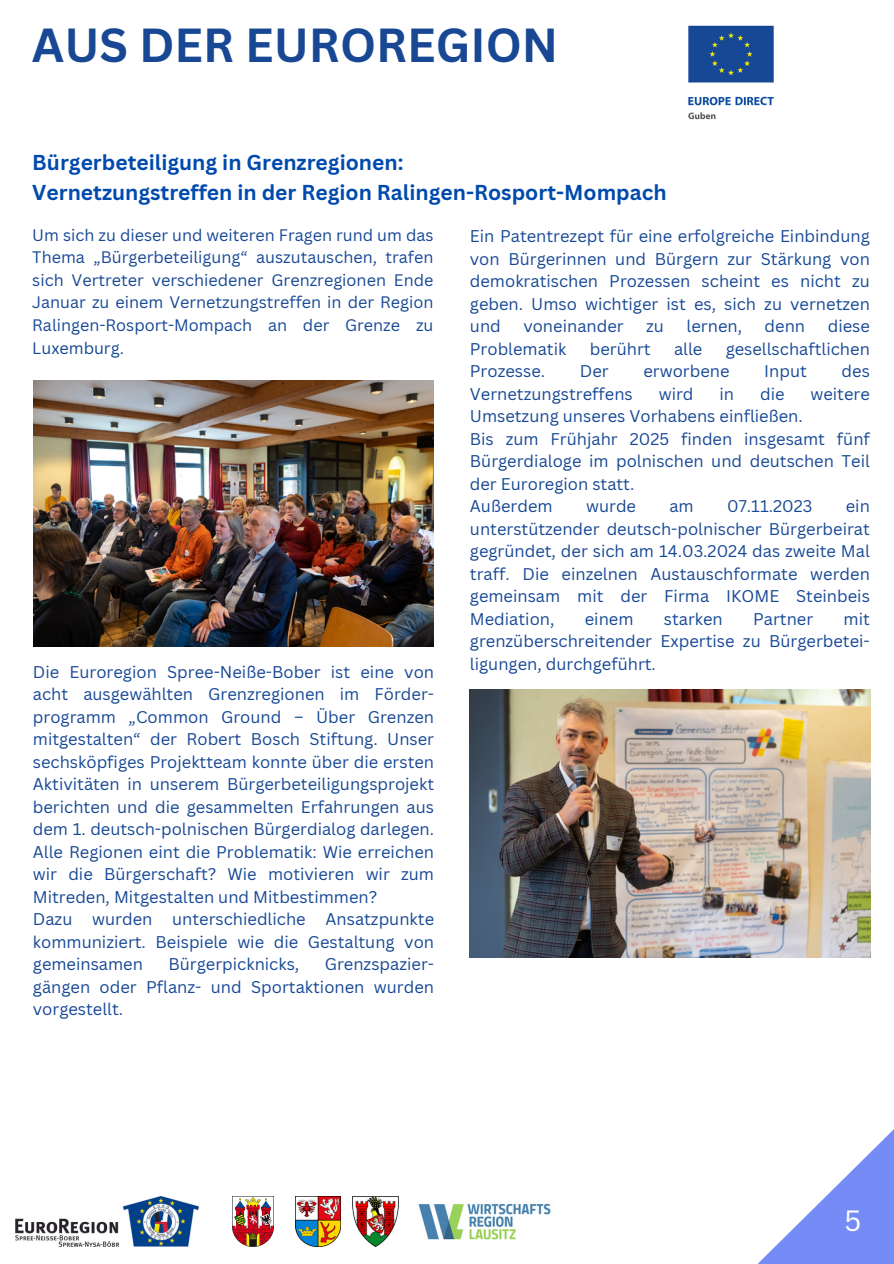
<style>
.page{position:relative;width:894px;height:1264px;background:#fff}
.page>*{position:absolute;margin:0;border:0;box-sizing:border-box;transform-origin:0 0}
.t1{font:700 46.5px "Canva Sans";color:#184893}
.t2{font:28.5px "Canva Sans";color:#fff}
.t3{font:700 21px/29.2px "Canva Sans";color:#004aad}
.t4{font:16.5px/22.5px "Canva Sans";color:#174895;text-align:justify}
.t5{font:16.2px/22.5px "Canva Sans";color:#174895;text-align:justify}
</style>
<div class="page">
<svg style="left:758px;top:1130px;width:135px;height:133px"></svg>
<img style="left:688px;top:25px;width:86px;height:95px">
<img style="left:15px;top:1196px;width:184px;height:50px">
<img style="left:233px;top:1196px;width:40px;height:50px">
<img style="left:295px;top:1196px;width:45px;height:50px">
<img style="left:352px;top:1196px;width:47px;height:50px">
<img style="left:418px;top:1203px;width:133px;height:37px">
<img style="left:470px;top:689px;width:400px;height:268px">
<img style="left:33px;top:380px;width:400px;height:266px">
<p class="t1" style="left:32px;top:12px;width:527px">AUS DER EUROREGION</p>
<p class="t3" style="left:32px;top:148px;width:635px">Bürgerbeteiligung in Grenzregionen:<br>Vernetzungstreffen in der Region Ralingen-Rosport-Mompach</p>
<p class="t4" style="left:470px;top:224px;width:401px">Ein Patentrezept für eine erfolgreiche Einbindung von Bürgerinnen und Bürgern zur Stärkung von demokratischen Prozessen scheint es nicht zu geben. Umso wichtiger ist es, sich zu vernetzen und</p>
<p class="t5" style="left:32px;top:223px;width:402px">Um sich zu dieser und weiteren Fragen rund um das Thema „Bürgerbeteiligung“ auszutauschen, trafen sich Vertreter verschiedener Grenzregionen Ende Januar zu einem Vernetzungstreffen in der Region Ralingen-Rosport-Mompach an der Grenze zu Luxemburg.</p>
<p class="t4" style="left:523px;top:314px;width:102px">voneinander</p>
<p class="t4" style="left:646px;top:314px;width:19px">zu</p>
<p class="t4" style="left:686px;top:314px;width:57px">lernen,</p>
<p class="t4" style="left:764px;top:314px;width:42px">denn</p>
<p class="t4" style="left:827px;top:314px;width:44px">diese</p>
<p class="t4" style="left:470px;top:337px;width:98px">Problematik</p>
<p class="t4" style="left:589px;top:337px;width:62px">berührt</p>
<p class="t4" style="left:673px;top:337px;width:30px">alle</p>
<p class="t4" style="left:725px;top:337px;width:146px">gesellschaftlichen</p>
<p class="t4" style="left:470px;top:359px;width:77px">Prozesse.</p>
<p class="t4" style="left:579px;top:359px;width:30px">Der</p>
<p class="t4" style="left:643px;top:359px;width:88px">erworbene</p>
<p class="t4" style="left:764px;top:359px;width:44px">Input</p>
<p class="t4" style="left:841px;top:359px;width:30px">des</p>
<p class="t4" style="left:470px;top:382px;width:164px">Vernetzungstreffens</p>
<p class="t4" style="left:658px;top:382px;width:36px">wird</p>
<p class="t4" style="left:719px;top:382px;width:16px">in</p>
<p class="t4" style="left:759px;top:382px;width:26px">die</p>
<p class="t4" style="left:810px;top:382px;width:61px">weitere</p>
<p class="t4" style="left:470px;top:404px;width:334px">Umsetzung unseres Vorhabens einfließen.</p>
<p class="t4" style="left:470px;top:427px;width:401px">Bis zum Frühjahr 2025 finden insgesamt fünf Bürgerdialoge im polnischen und deutschen Teil der Euroregion statt.</p>
<p class="t4" style="left:470px;top:494px;width:84px">Außerdem</p>
<p class="t4" style="left:586px;top:494px;width:51px">wurde</p>
<p class="t4" style="left:669px;top:494px;width:26px">am</p>
<p class="t4" style="left:727px;top:494px;width:87px">07.11.2023</p>
<p class="t4" style="left:470px;top:494px;width:401px;text-indent:376px">ein unterstützender deutsch-polnischer Bürgerbeirat gegründet, der sich am 14.03.2024 das zweite Mal traff. Die einzelnen Austauschformate werden gemeinsam mit der Firma IKOME Steinbeis Mediation,</p>
<p class="t4" style="left:470px;top:607px;width:401px;text-indent:373px">mit grenzüberschreitender Expertise zu Bürgerbetei&shy;ligungen, durchgeführt.</p>
<p class="t4" style="left:584px;top:607px;width:50px">einem</p>
<p class="t4" style="left:663px;top:607px;width:60px">starken</p>
<p class="t4" style="left:753px;top:607px;width:62px">Partner</p>
<p class="t4" style="left:33px;top:660px;width:402px">Die Euroregion Spree-Neiße-Bober ist eine von acht ausgewählten Grenzregionen im Förder&shy;programm „Common Ground – Über Grenzen mitgestalten“ der Robert Bosch Stiftung. Unser sechsköpfiges Projektteam konnte über die ersten Aktivitäten in unserem Bürgerbeteiligungsprojekt berichten und die gesammelten Erfahrungen aus dem 1. deutsch-polnischen Bürgerdialog darlegen.<br>Alle Regionen eint die Problematik: Wie erreichen wir die Bürgerschaft? Wie motivieren wir zum Mitreden, Mitgestalten und Mitbestimmen?</p>
<p class="t4" style="left:33px;top:907px;width:402px">Dazu wurden unterschiedliche Ansatzpunkte kommuniziert. Beispiele wie die Gestaltung von gemeinsamen</p>
<p class="t4" style="left:33px;top:952px;width:402px;text-indent:292px">Grenzspazier&shy;gängen oder Pflanz- und Sportaktionen wurden vorgestellt.</p>
<p class="t4" style="left:168px;top:952px;width:132px">Bürgerpicknicks,</p>
<p class="t2" style="left:844px;top:1200px;width:18px">5</p>
</div>
